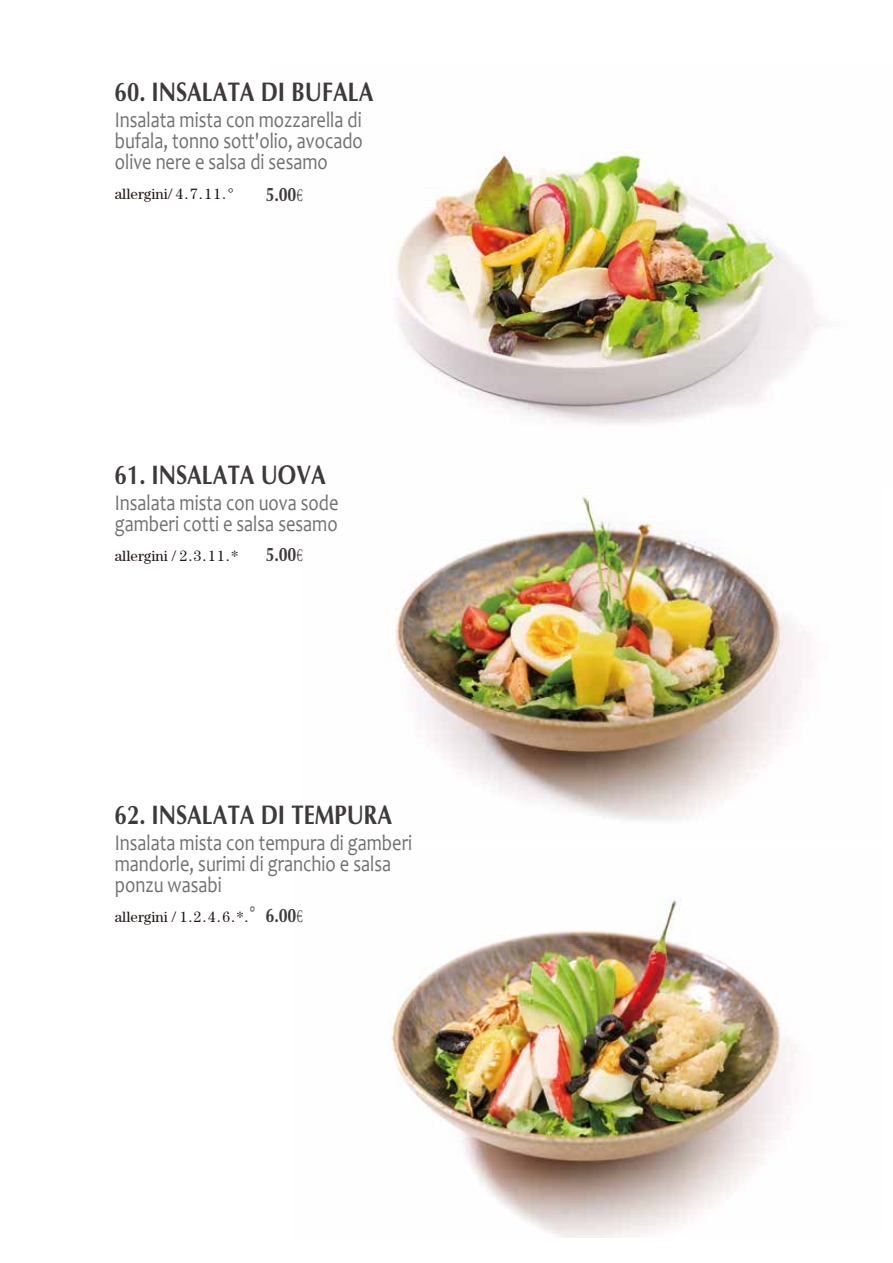
<style>
.page{position:relative;width:893px;height:1263px;background:#fff}
.page>*{position:absolute;margin:0;border:0;box-sizing:border-box;transform-origin:0 0}
.t1{font:27px "FZKANGFW GB1 0";color:#3e3a39;scale:.82 1}
.t2{font:22.5px/21px "Candara";color:#727171;scale:.82 1}
.t3{font:19.5px "FZKANGFW GB1 0";color:#3e3a39;scale:.82 1}
.t4{font:15px "FZSHJW GB1 0";color:#221815}
.s1{font-family:"Adobe Song Std";font-weight:300}
.s2{font-family:"Candara";font-size:21px;color:#727171}
</style>
<div class="page">
<img style="left:396px;top:151px;width:427px;height:274px">
<img style="left:395px;top:487px;width:411px;height:334px">
<img style="left:390px;top:898px;width:405px;height:339px">
<p class="t1" style="left:115px;top:77px;width:317px">60. INSALATA DI BUFALA</p>
<p class="t2" style="left:115px;top:109px;width:304px;text-align:justify">Insalata mista con mozzarella di bufala, tonno sott'olio, avocado olive nere e salsa di sesamo</p>
<p class="t4" style="left:115px;top:186px;width:129px">allergini/ 4.7.11.°</p>
<p class="t3" style="left:266px;top:184px;width:48px">5.00<span class="s1">€</span></p>
<p class="t1" style="left:115px;top:460px;width:259px">61. INSALATA UOVA</p>
<p class="t2" style="left:115px;top:492px;width:274px">Insalata mista con uova sode gamberi cotti e salsa sesamo</p>
<p class="t4" style="left:115px;top:548px;width:125px">allergini / 2.3.11.*</p>
<p class="t3" style="left:266px;top:544px;width:48px">5.00<span class="s1">€</span></p>
<p class="t1" style="left:115px;top:800px;width:340px">62. INSALATA DI TEMPURA</p>
<p class="t2" style="left:115px;top:832px;width:364px">Insalata mista con tempura di gamberi mandorle, surimi di granchio e salsa ponzu wasabi</p>
<p class="t4" style="left:115px;top:909px;width:141px">allergini / 1.2.4.6.*.<span class="s2">°</span></p>
<p class="t3" style="left:266px;top:904px;width:48px">6.00<span class="s1">€</span></p>
</div>
